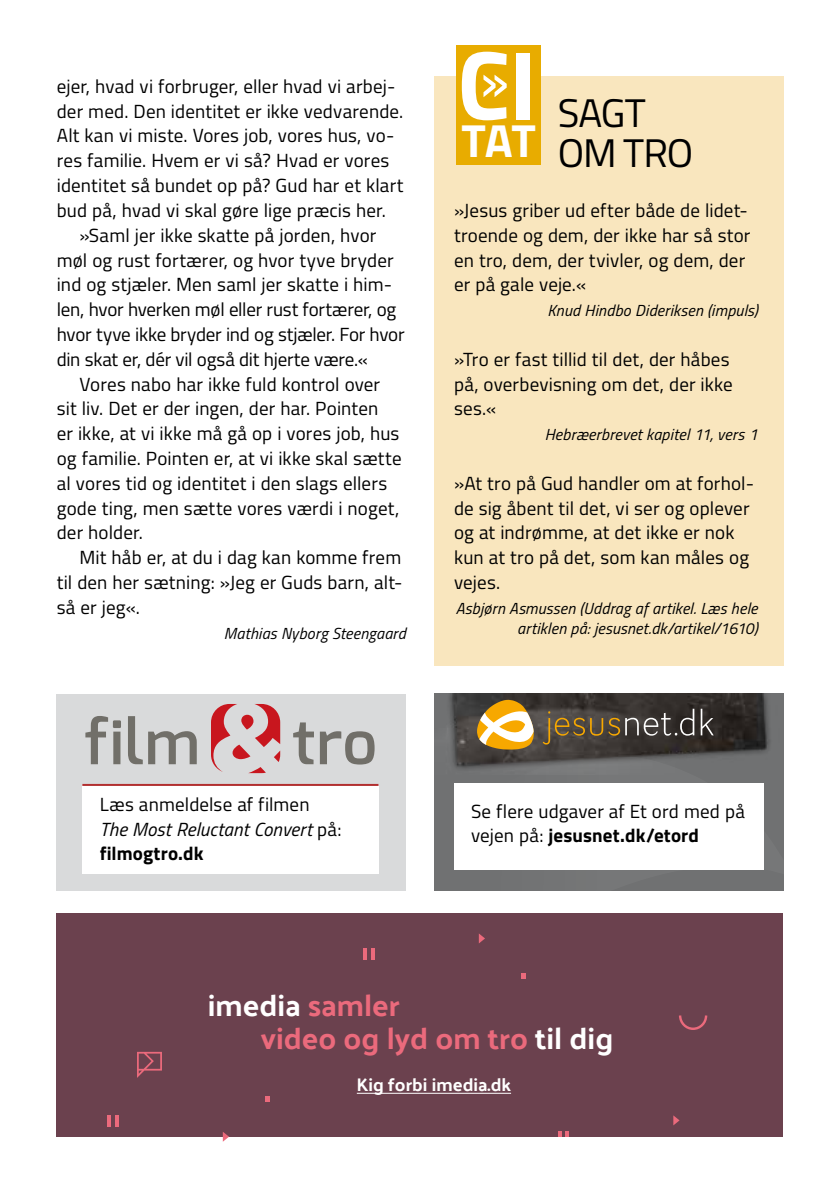
<style>
.page{position:relative;width:840px;height:1191px;background:#fff}
.page>*{position:absolute;margin:0;border:0;box-sizing:border-box;transform-origin:0 0}
.t1{font:700 46.4px "Titillium";color:#fff}
.t2{font:40px/40px "Titillium";letter-spacing:-.025em;color:#000}
.t3{font:30.4px/33.4px "Palanquin Dark";color:#eb6a7c}
.t4{font:19px/24.8px "Titillium";letter-spacing:.005em;color:#000}
.t5{font:19px "Titillium";letter-spacing:-.015em;color:#000}
.t6{font:18.2px "Palanquin Dark";color:#fff}
.t7{font:italic 16px/20px "Titillium";letter-spacing:.015em;color:#000;text-align:right}
.s1{font-style:italic}
.s2{font-weight:700}
.s3{color:#fff}
</style>
<div class="page">
<div style="left:434px;top:775px;width:348px;height:115px;background:#707172"></div>
<img style="left:434px;top:693px;width:348px;height:82px">
<svg style="left:625px;top:708px;width:88px;height:27px;background:#55514e"></svg>
<svg style="left:542px;top:711px;width:77px;height:33px;background:#62543b"></svg>
<svg style="left:477px;top:700px;width:56px;height:49px"></svg>
<div style="left:454px;top:783px;width:309px;height:86px;background:#fff"></div>
<div style="left:57px;top:694px;width:348px;height:197px;background:#d9dadb"></div>
<div style="left:82px;top:784px;width:296px;height:89px;background:#fff"></div>
<svg style="left:85px;top:716px;width:36px;height:48px"></svg>
<svg style="left:128px;top:716px;width:69px;height:48px"></svg>
<svg style="left:293px;top:722px;width:21px;height:42px"></svg>
<svg style="left:320px;top:731px;width:54px;height:33px"></svg>
<svg style="left:211px;top:704px;width:69px;height:69px"></svg>
<hr style="left:82px;top:784px;width:296px;height:2px;background:#b22f2f">
<div style="left:434px;top:76px;width:348px;height:589px;background:#f9e6be"></div>
<div style="left:455px;top:45px;width:85px;height:119px;background:#e8ac00"></div>
<svg style="left:483px;top:75px;width:23px;height:22px"></svg>
<div style="left:57px;top:912px;width:725px;height:224px;background:#6b414e"></div>
<svg style="left:478px;top:933px;width:7px;height:10px"></svg>
<svg style="left:521px;top:973px;width:4px;height:5px"></svg>
<hr style="left:363px;top:949px;width:4px;height:11px;background:#eb6a7c">
<svg style="left:371px;top:949px;width:3px;height:11px"></svg>
<svg style="left:223px;top:1132px;width:6px;height:9px"></svg>
<svg style="left:265px;top:1096px;width:4px;height:5px"></svg>
<svg style="left:108px;top:1115px;width:10px;height:11px"></svg>
<svg style="left:673px;top:1115px;width:6px;height:10px"></svg>
<svg style="left:558px;top:1131px;width:11px;height:5px"></svg>
<svg style="left:679px;top:1015px;width:29px;height:15px"></svg>
<svg style="left:137px;top:1051px;width:25px;height:27px"></svg>
<hr style="left:356px;top:1092px;width:155px;height:1px;background:#fff">
<p class="t4" style="left:57px;top:73px;width:340px">ejer, hvad vi forbruger, eller hvad vi arbej-</p>
<p class="t4" style="left:57px;top:98px;width:348px">der med. Den identitet er ikke vedvarende.</p>
<p class="t4" style="left:57px;top:122px;width:339px">Alt kan vi miste. Vores job, vores hus, vo-</p>
<p class="t4" style="left:57px;top:147px;width:334px">res familie. Hvem er vi så? Hvad er vores</p>
<p class="t4" style="left:57px;top:172px;width:348px">identitet så bundet op på? Gud har et klart</p>
<p class="t4" style="left:57px;top:197px;width:330px">bud på, hvad vi skal gøre lige præcis her.</p>
<p class="t4" style="left:79px;top:222px;width:298px">»Saml jer ikke skatte på jorden, hvor</p>
<p class="t4" style="left:57px;top:246px;width:338px">møl og rust fortærer, og hvor tyve bryder</p>
<p class="t4" style="left:57px;top:271px;width:337px">ind og stjæler. Men saml jer skatte i him-</p>
<p class="t5" style="left:57px;top:295px;width:341px">len, hvor hverken møl eller rust fortærer, og</p>
<p class="t5" style="left:57px;top:320px;width:349px">hvor tyve ikke bryder ind og stjæler. For hvor</p>
<p class="t5" style="left:57px;top:345px;width:312px">din skat er, dér vil også dit hjerte være.«</p>
<p class="t4" style="left:79px;top:370px;width:302px">Vores nabo har ikke fuld kontrol over</p>
<p class="t4" style="left:57px;top:395px;width:323px">sit liv. Det er der ingen, der har. Pointen</p>
<p class="t4" style="left:57px;top:420px;width:344px">er ikke, at vi ikke må gå op i vores job, hus</p>
<p class="t4" style="left:57px;top:445px;width:346px">og familie. Pointen er, at vi ikke skal sætte</p>
<p class="t4" style="left:57px;top:470px;width:332px">al vores tid og identitet i den slags ellers</p>
<p class="t4" style="left:57px;top:494px;width:344px">gode ting, men sætte vores værdi i noget,</p>
<p class="t4" style="left:57px;top:519px;width:88px">der holder.</p>
<p class="t4" style="left:79px;top:544px;width:323px">Mit håb er, at du i dag kan komme frem</p>
<p class="t4" style="left:57px;top:569px;width:347px">til den her sætning: »Jeg er Guds barn, alt-</p>
<p class="t4" style="left:57px;top:594px;width:85px">så er jeg«.</p>
<p class="t7" style="left:224px;top:622px;width:183px">Mathias Nyborg Steengaard</p>
<h1 class="t1" style="left:457px;top:105px;width:81px"><sup>CI</sup>TAT</h1>
<h2 class="t2" style="left:557px;top:91px;width:137px">SAGT<br>OM TRO</h2>
<p class="t4" style="left:454px;top:197px;width:298px">»Jesus griber ud efter både de lidet&shy;troende og dem, der ikke har så stor en tro, dem, der tvivler, og dem, der er på gale veje.«</p>
<p class="t7" style="left:547px;top:300px;width:212px">Knud Hindbo Dideriksen (impuls)</p>
<p class="t4" style="left:454px;top:346px;width:280px">»Tro er fast tillid til det, der håbes på, overbevisning om det, der ikke ses.«</p>
<p class="t7" style="left:544px;top:424px;width:214px">Hebræerbrevet kapitel 11, vers 1</p>
<p class="t4" style="left:454px;top:470px;width:301px">»At tro på Gud handler om at forhol&shy;de sig åbent til det, vi ser og oplever og at indrømme, at det ikke er nok kun at tro på det, som kan måles og vejes.</p>
<p class="t7" style="left:455px;top:597px;width:303px">Asbjørn Asmussen (Uddrag af artikel. Læs hele artiklen på: jesusnet.dk/artikel/1610)</p>
<p class="t4" style="left:100px;top:791px;width:243px">Læs anmeldelse af filmen<br><span class="s1">The Most Reluctant Convert</span> på: <span class="s2">filmogtro.dk</span></p>
<p class="t4" style="left:471px;top:797px;width:275px">Se flere udgaver af Et ord med på vejen på: <span class="s2">jesusnet.dk/etord</span></p>
<h3 class="t3" style="left:261px;top:988px;width:354px;text-indent:-53px"><span class="s3">imedia</span> samler<br>video og lyd om tro <span class="s3">til dig</span></h3>
<p class="t6" style="left:356px;top:1074px;width:156px">Kig forbi imedia.dk</p>
</div>
